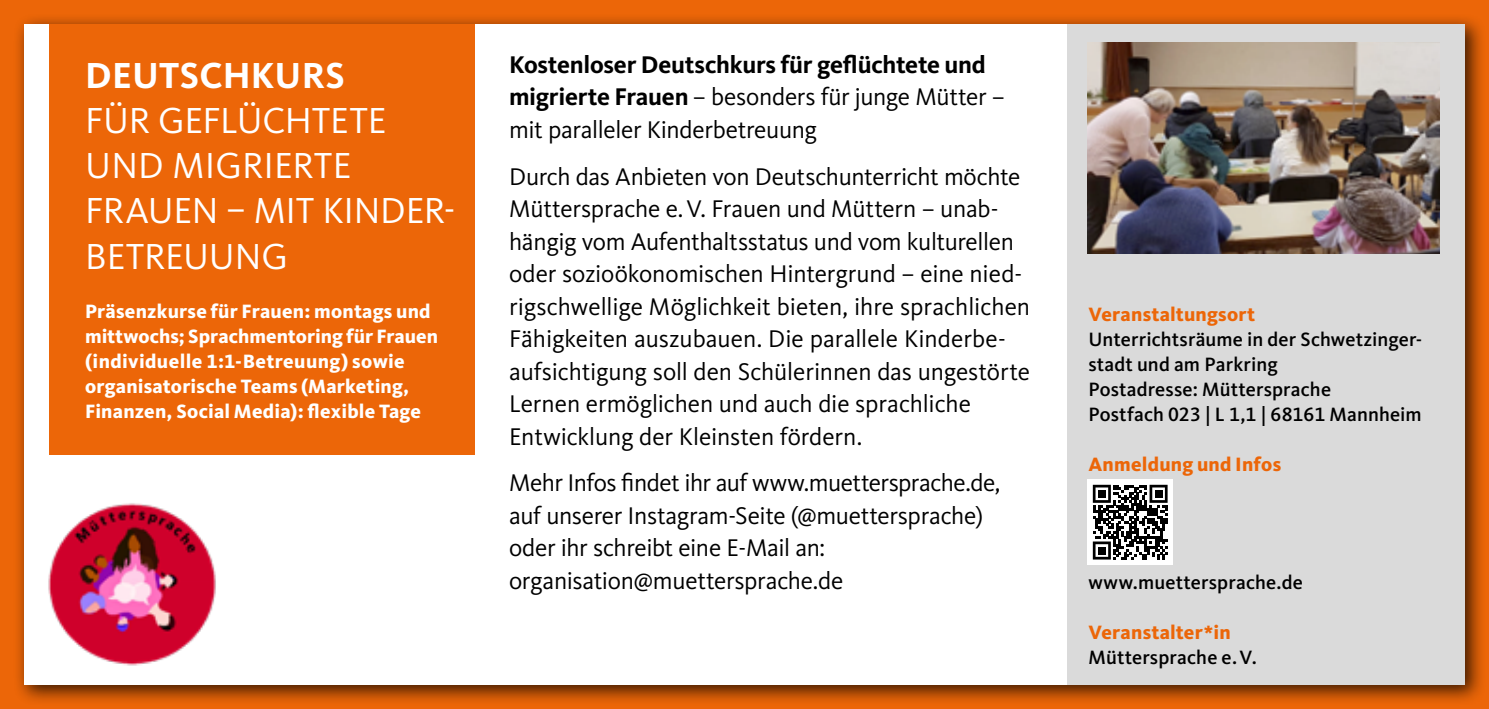
<style>
.page{position:relative;width:1489px;height:709px;background:#fff}
.page>*{position:absolute;margin:0;border:0;box-sizing:border-box;transform-origin:0 0}
.t1{font:37.5px/45px "Kievit Pro";letter-spacing:-.005em;color:#fff}
.t2{font:700 37.5px "Kievit Pro";letter-spacing:.005em;color:#fff}
.t3{font:25px/32.5px "Kievit OT";letter-spacing:-.01em;color:#000}
.t4{font:700 25px/32.5px "Kievit OT";letter-spacing:-.01em;color:#000}
.t5{font:800 20px/25px "Kievit OT";letter-spacing:.01em;color:#fff}
.t6{font:500 20px/25px "Kievit OT";letter-spacing:.01em;color:#000}
.t7{font:800 20px "Kievit OT";letter-spacing:.01em;color:#ec6608}
.s1{font-weight:400}
</style>
<div class="page">
<div style="left:0;top:0;width:1488px;height:709px;background:#ec6608"></div>
<div style="left:13px;top:14px;width:1472px;height:692px;background:#000;opacity:.75"></div>
<div style="left:24px;top:24px;width:1440px;height:661px;background:#fff"></div>
<div style="left:1067px;top:24px;width:397px;height:661px;background:#dadada"></div>
<div style="left:50px;top:24px;width:425px;height:430px;background:#ec6608"></div>
<img style="left:48px;top:503px;width:168px;height:163px">
<img style="left:1087px;top:43px;width:352px;height:210px">
<div style="left:1087px;top:479px;width:85px;height:85px;background:#fff"></div>
<svg style="left:1092px;top:485px;width:75px;height:74px"></svg>
<div style="left:1097px;top:490px;width:8px;height:7px;background:#000"></div>
<div style="left:1154px;top:490px;width:8px;height:7px;background:#000"></div>
<div style="left:1097px;top:546px;width:8px;height:8px;background:#000"></div>
<h1 class="t2" style="left:85px;top:53px;width:261px">DEUTSCHKURS</h1>
<h1 class="t1" style="left:85px;top:98px;width:371px">FÜR GEFLÜCHTETE<br>UND MIGRIERTE<br>FRAUEN – MIT KINDER-<br>BETREUUNG</h1>
<p class="t5" style="left:85px;top:299px;width:354px">Präsenzkurse für Frauen: montags und mittwochs; Sprachmentoring für Frauen (individuelle 1:1-Betreuung) sowie organisatorische Teams (Marketing, Finanzen, Social Media): flexible Tage</p>
<p class="t4" style="left:509px;top:48px;width:497px">Kostenloser Deutschkurs für geflüchtete und migrierte Frauen <span class="s1">– besonders für junge Mütter – mit paralleler Kinderbetreuung</span></p>
<p class="t3" style="left:509px;top:160px;width:522px">Durch das Anbieten von Deutschunterricht möchte Müttersprache e.V. Frauen und Müttern – unab&shy;hängig vom Aufenthaltsstatus und vom kulturellen oder sozioökonomischen Hintergrund – eine nied&shy;rigschwellige Möglichkeit bieten, ihre sprachlichen Fähigkeiten auszubauen. Die parallele Kinderbe&shy;aufsichtigung soll den Schülerinnen das ungestörte Lernen ermöglichen und auch die sprachliche Entwicklung der Kleinsten fördern.</p>
<p class="t3" style="left:509px;top:467px;width:493px">Mehr Infos findet ihr auf www.muettersprache.de, auf unserer Instagram-Seite (@muettersprache) oder ihr schreibt eine E-Mail an: organisation@muettersprache.de</p>
<p class="t7" style="left:1088px;top:303px;width:168px">Veranstaltungsort</p>
<p class="t6" style="left:1088px;top:327px;width:335px">Unterrichtsräume in der Schwetzinger&shy;stadt und am Parkring<br>Postadresse: Müttersprache<br>Postfach 023 | L 1,1 | 68161 Mannheim</p>
<p class="t7" style="left:1088px;top:453px;width:194px">Anmeldung und Infos</p>
<p class="t6" style="left:1088px;top:569px;width:216px">www.muettersprache.de</p>
<p class="t7" style="left:1088px;top:620px;width:144px">Veranstalter*in</p>
<p class="t6" style="left:1088px;top:644px;width:170px">Müttersprache e.V.</p>
</div>
